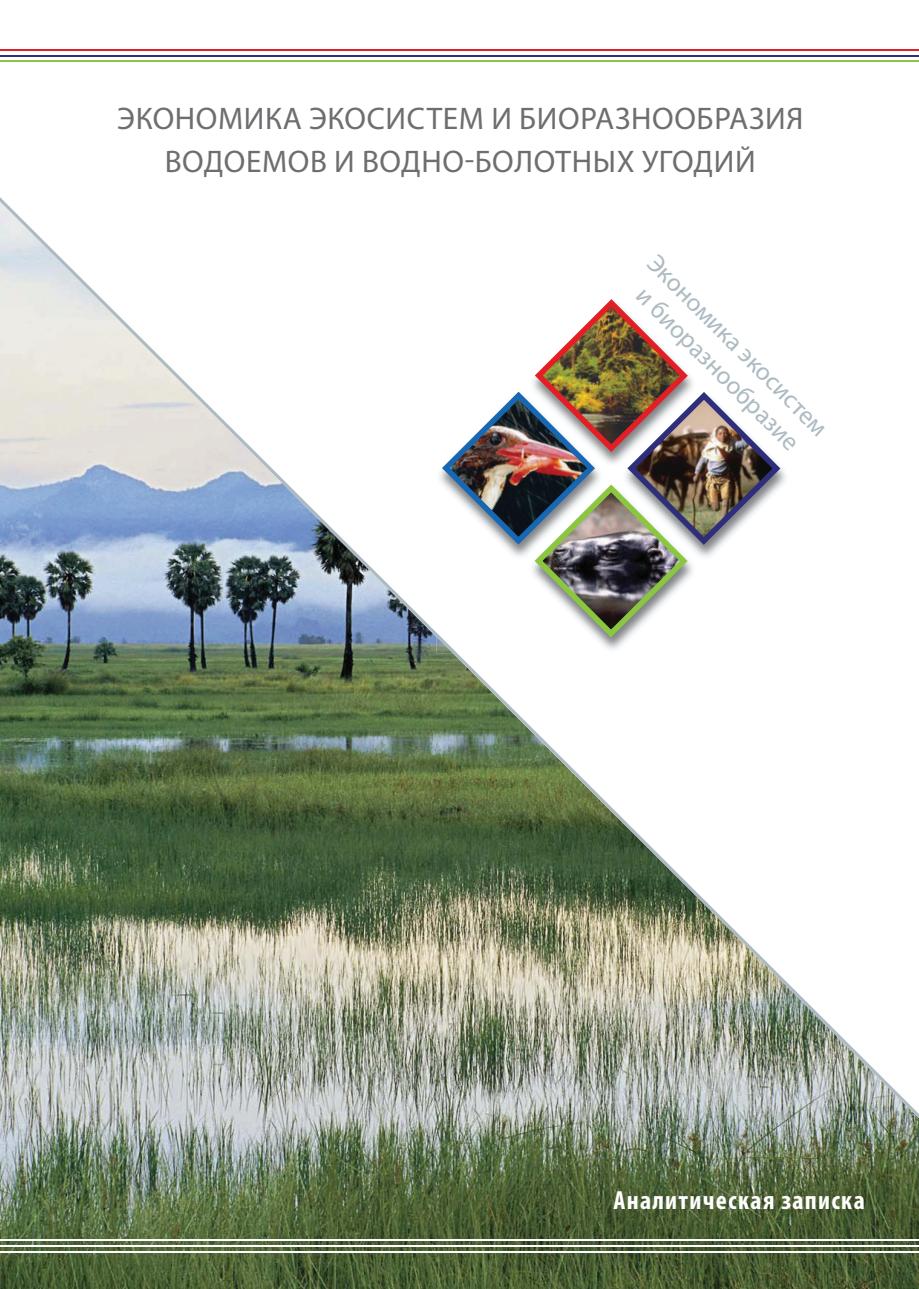
<style>
.page{position:relative;width:919px;height:1289px;background:#fff}
.page>*{position:absolute;margin:0;border:0;box-sizing:border-box;transform-origin:0 0}
.t1{font:31.35px/43.8px "Myriad Pro";letter-spacing:.02em;color:#6d6e70;text-align:center}
.t2{font:700 condensed 26.25px "Myriad Pro";letter-spacing:.05em;color:#fff}
.t3{font:25.5px/30.6px "Myriad Pro";color:#adbac1;text-align:center}
</style>
<div class="page">
<img style="left:0;top:1118px;width:918px;height:170px">
<img style="left:0;top:197px;width:918px;height:921px">
<hr style="left:0;top:1250px;width:918px;height:2px;background:#fff">
<hr style="left:0;top:1239px;width:918px;height:1px;background:#fff">
<hr style="left:0;top:1245px;width:918px;height:1px;background:#fff">
<hr style="left:0;top:61px;width:918px;height:1px;background:#8bc640">
<hr style="left:0;top:49px;width:918px;height:2px;background:#e21f25">
<hr style="left:0;top:55px;width:918px;height:1px;background:#2e2e7a">
<img style="left:436px;top:300px;width:353px;height:353px">
<img style="left:436px;top:632px;width:21px;height:21px">
<img style="left:784px;top:300px;width:5px;height:155px">
<img style="left:441px;top:295px;width:343px;height:343px">
<p class="t1" style="left:117px;top:96px;width:687px">ЭКОНОМИКА ЭКОСИСТЕМ И БИОРАЗНООБРАЗИЯ<br>ВОДОЕМОВ И ВОДНО-БОЛОТНЫХ УГОДИЙ</p>
<p class="t3" style="left:662px;top:248px;width:245px;rotate:45deg">Экономика экосистем и биоразнообразие</p>
<p class="t3" style="left:666px;top:251px;width:245px;rotate:45deg">Экономика экосистем и биоразнообразие</p>
<p class="t2" style="left:613px;top:1183px;width:253px">Аналитическая записка</p>
</div>
